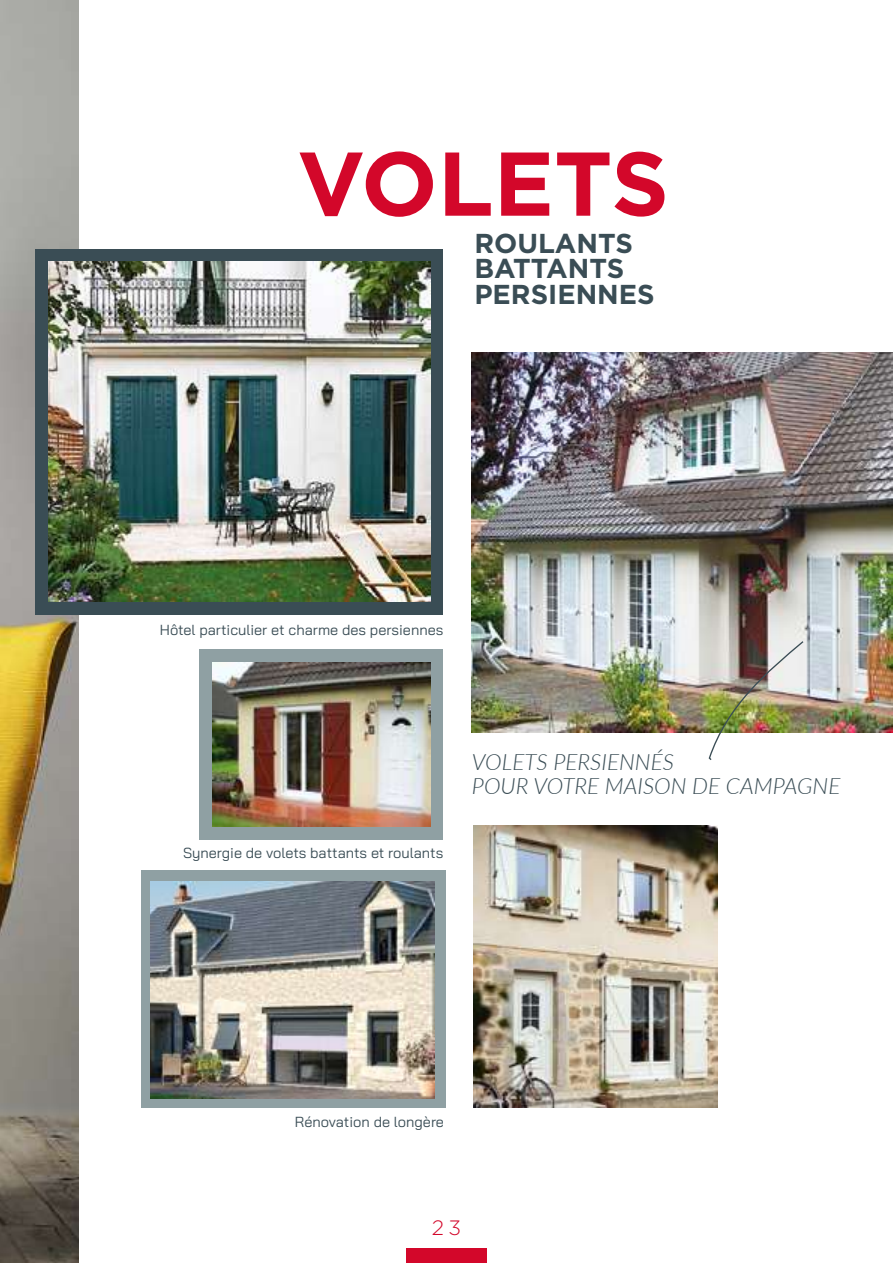
<style>
.page{position:relative;width:893px;height:1263px;background:#fff}
.page>*{position:absolute;margin:0;border:0;box-sizing:border-box;transform-origin:0 0}
.t1{font:700 27.3px/25.8px "Gotham";color:#3a4d55}
.t2{font:italic 300 22.5px/24px "Lato";color:#3a4d55}
.t3{font:300 20.85px "Gotham Pro";color:#d3072a}
.t4{font:14.55px "Bai Jamjuree";color:#3a4d55}
</style>
<div class="page">
<div style="left:406px;top:1248px;width:81px;height:15px;background:#d3072a"></div>
<img style="left:0;top:0;width:79px;height:1263px">
<div style="left:200px;top:649px;width:243px;height:190px;background:#8fa0a3"></div>
<div style="left:141px;top:870px;width:304px;height:237px;background:#8fa0a3"></div>
<svg style="left:299px;top:151px;width:134px;height:66px"></svg>
<svg style="left:445px;top:153px;width:46px;height:63px"></svg>
<svg style="left:501px;top:153px;width:48px;height:63px"></svg>
<svg style="left:557px;top:152px;width:107px;height:65px"></svg>
<div style="left:35px;top:249px;width:408px;height:365px;background:#3a4d55"></div>
<img style="left:48px;top:261px;width:382px;height:341px">
<img style="left:472px;top:352px;width:421px;height:380px">
<img style="left:212px;top:662px;width:218px;height:165px">
<img style="left:150px;top:882px;width:284px;height:216px">
<img style="left:473px;top:825px;width:244px;height:282px">
<img style="left:708px;top:640px;width:97px;height:120px">
<h1 class="t1" style="left:474px;top:229px;width:182px">ROULANTS<br>BATTANTS<br>PERSIENNES</h1>
<p class="t4" style="left:160px;top:618px;width:285px">Hôtel particulier et charme des persiennes</p>
<p class="t4" style="left:183px;top:840px;width:262px">Synergie de volets battants et roulants</p>
<h2 class="t2" style="left:472px;top:749px;width:370px">VOLETS PERSIENNÉS<br>POUR VOTRE MAISON DE CAMPAGNE</h2>
<p class="t4" style="left:295px;top:1109px;width:151px">Rénovation de longère</p>
<h3 class="t3" style="left:432px;top:1216px;width:31px">23</h3>
</div>
